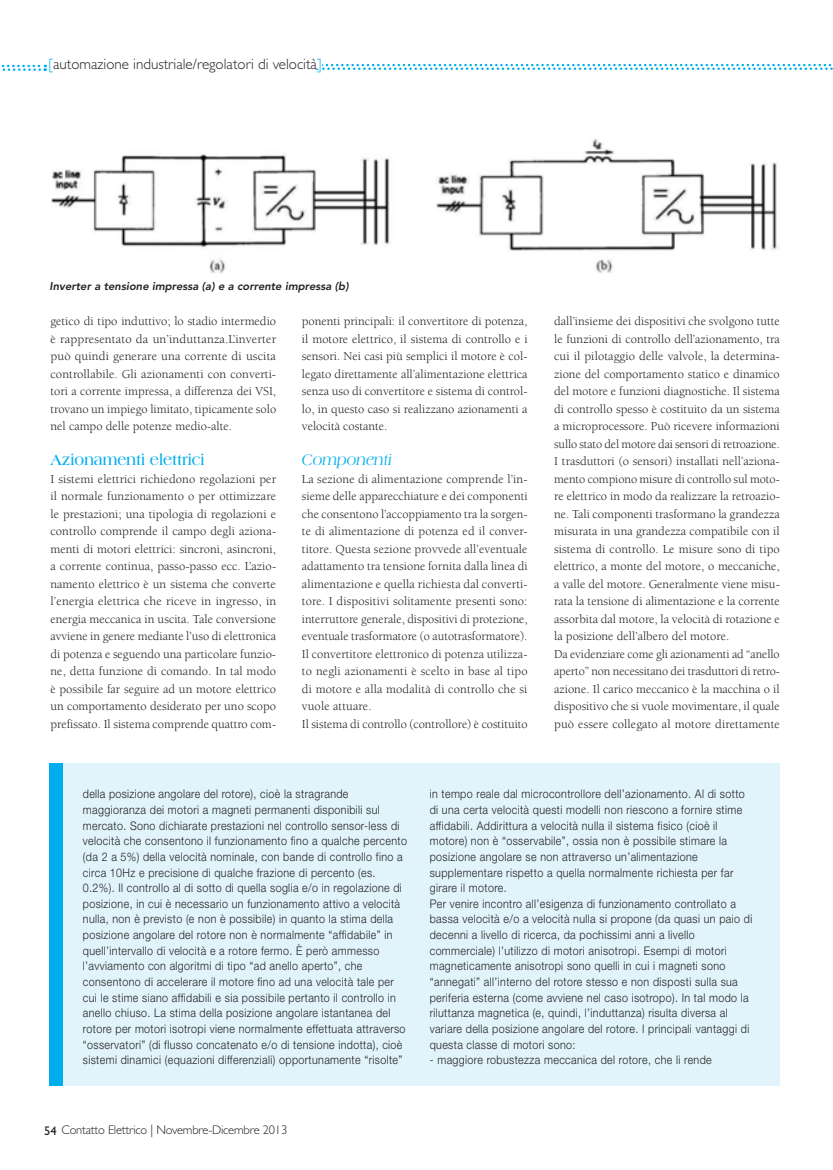
<style>
.page{position:relative;width:833px;height:1170px;background:#fff}
.page>*{position:absolute;margin:0;border:0;box-sizing:border-box;transform-origin:0 0}
.t1{font:700 16.25px "Americana Std";color:#00aeef;scale:.9 1}
.t2{font:italic 16.25px "Americana Std";color:#00aeef;scale:.9 1}
.t3{font:300 15px "Gill Sans Std";color:#231f20}
.t4{font:12.5px/17.5px "Berkeley Std";color:#231f20;text-align:justify}
.t5{font:300 12.5px "Gill Sans Std";letter-spacing:-.015em;color:#231f20}
.t6{font:300 11.88px/15.6px "Helvetica Neue LT Std";letter-spacing:.035em;color:#231f20;scale:.9 1}
.t7{font:italic 800 11.25px "Avenir LT Std";color:#231f20}
.s1{color:#00aeef}
.s2{font-weight:400}
</style>
<div class="page">
<svg style="left:315px;top:64px;width:518px;height:6px"></svg>
<div style="left:49px;top:58px;width:272px;height:10px;background:#fff"></div>
<svg style="left:0;top:65px;width:46px;height:6px"></svg>
<div style="left:52px;top:762px;width:728px;height:322px;background:#e1f4fc"></div>
<div style="left:50px;top:762px;width:13px;height:322px;background:#00aeef"></div>
<img style="left:51px;top:139px;width:726px;height:134px">
<p class="t3" style="left:49px;top:55px;width:274px"><span class="s1">[</span>automazione industriale/regolatori di velocità<span class="s1">]</span></p>
<p class="t7" style="left:50px;top:279px;width:300px">Inverter a tensione impressa (a) e a corrente impressa (b)</p>
<p class="t4" style="left:50px;top:313px;width:227px">getico di tipo induttivo; lo stadio intermedio è rappresentato da un’induttanza.L’inverter può quindi generare una corrente di uscita controllabile. Gli azionamenti con converti&shy;tori a corrente impressa, a differenza dei VSI, trovano un impiego limitato, tipicamente solo nel campo delle potenze medio-alte.</p>
<h1 class="t1" style="left:50px;top:450px;width:173px">Azionamenti elettrici</h1>
<p class="t4" style="left:50px;top:470px;width:227px">I sistemi elettrici richiedono regolazioni per il normale funzionamento o per ottimizzare le prestazioni; una tipologia di regolazioni e controllo comprende il campo degli aziona&shy;menti di motori elettrici: sincroni, asincroni, a corrente continua, passo-passo ecc. L’azio&shy;namento elettrico è un sistema che converte l’energia elettrica che riceve in ingresso, in energia meccanica in uscita. Tale conversione avviene in genere mediante l’uso di elettronica di potenza e seguendo una particolare funzio&shy;ne, detta funzione di comando. In tal modo è possibile far seguire ad un motore elettrico un comportamento desiderato per uno scopo prefissato. Il sistema comprende quattro com-</p>
<p class="t4" style="left:302px;top:313px;width:227px">ponenti principali: il convertitore di potenza, il motore elettrico, il sistema di controllo e i sensori. Nei casi più semplici il motore è col&shy;legato direttamente all’alimentazione elettrica senza uso di convertitore e sistema di control&shy;lo, in questo caso si realizzano azionamenti a velocità costante.</p>
<h1 class="t2" style="left:302px;top:450px;width:101px">Componenti</h1>
<p class="t4" style="left:302px;top:470px;width:227px;text-align:left">La sezione di alimentazione comprende l’in&shy;sieme delle apparecchiature e dei componenti che consentono l’accoppiamento tra la sorgen&shy;te di alimentazione di potenza ed il conver&shy;titore. Questa sezione provvede all’eventuale adattamento tra tensione fornita dalla linea di alimentazione e quella richiesta dal converti&shy;tore. I dispositivi solitamente presenti sono: interruttore generale, dispositivi di protezione, eventuale trasformatore (o autotrasformatore).<br>Il convertitore elettronico di potenza utilizza&shy;to negli azionamenti è scelto in base al tipo di motore e alla modalità di controllo che si vuole attuare.<br>Il sistema di controllo (controllore) è costituito</p>
<p class="t4" style="left:554px;top:313px;width:227px;text-align:left">dall’insieme dei dispositivi che svolgono tutte le funzioni di controllo dell’azionamento, tra cui il pilotaggio delle valvole, la determina&shy;zione del comportamento statico e dinamico del motore e funzioni diagnostiche. Il sistema di controllo spesso è costituito da un sistema a microprocessore. Può ricevere informazioni sullo stato del motore dai sensori di retroazione.<br>I trasduttori (o sensori) installati nell’aziona&shy;mento compiono misure di controllo sul moto&shy;re elettrico in modo da realizzare la retroazio&shy;ne. Tali componenti trasformano la grandezza misurata in una grandezza compatibile con il sistema di controllo. Le misure sono di tipo elettrico, a monte del motore, o meccaniche, a valle del motore. Generalmente viene misu&shy;rata la tensione di alimentazione e la corrente assorbita dal motore, la velocità di rotazione e la posizione dell’albero del motore.<br>Da evidenziare come gli azionamenti ad “anello aperto” non necessitano dei trasduttori di retro&shy;azione. Il carico meccanico è la macchina o il dispositivo che si vuole movimentare, il quale può essere collegato al motore direttamente</p>
<p class="t6" style="left:83px;top:786px;width:361px">della posizione angolare del rotore), cioè la stragrande maggioranza dei motori a magneti permanenti disponibili sul mercato. Sono dichiarate prestazioni nel controllo sensor-less di velocità che consentono il funzionamento fino a qualche percento (da 2 a 5%) della velocità nominale, con bande di controllo fino a circa 10Hz e precisione di qualche frazione di percento (es.<br>0.2%). Il controllo al di sotto di quella soglia e/o in regolazione di posizione, in cui è necessario un funzionamento attivo a velocità nulla, non è previsto (e non è possibile) in quanto la stima della posizione angolare del rotore non è normalmente “affidabile” in quell’intervallo di velocità e a rotore fermo. È però ammesso l’avviamento con algoritmi di tipo “ad anello aperto”, che consentono di accelerare il motore fino ad una velocità tale per cui le stime siano affidabili e sia possibile pertanto il controllo in anello chiuso. La stima della posizione angolare istantanea del rotore per motori isotropi viene normalmente effettuata attraverso “osservatori” (di flusso concatenato e/o di tensione indotta), cioè sistemi dinamici (equazioni differenziali) opportunamente “risolte”</p>
<p class="t6" style="left:430px;top:786px;width:360px">in tempo reale dal microcontrollore dell’azionamento. Al di sotto di una certa velocità questi modelli non riescono a fornire stime affidabili. Addirittura a velocità nulla il sistema fisico (cioè il motore) non è “osservabile”, ossia non è possibile stimare la posizione angolare se non attraverso un’alimentazione supplementare rispetto a quella normalmente richiesta per far girare il motore.<br>Per venire incontro all’esigenza di funzionamento controllato a bassa velocità e/o a velocità nulla si propone (da quasi un paio di decenni a livello di ricerca, da pochissimi anni a livello commerciale) l’utilizzo di motori anisotropi. Esempi di motori magneticamente anisotropi sono quelli in cui i magneti sono “annegati” all’interno del rotore stesso e non disposti sulla sua periferia esterna (come avviene nel caso isotropo). In tal modo la riluttanza magnetica (e, quindi, l’induttanza) risulta diversa al variare della posizione angolare del rotore. I principali vantaggi di questa classe di motori sono:</p>
<p class="t6" style="left:430px;top:1051px;width:315px">- maggiore robustezza meccanica del rotore, che li rende</p>
<p class="t5" style="left:44px;top:1122px;width:245px"><span class="s2">54</span> Contatto Elettrico | Novembre-Dicembre 2013</p>
</div>
